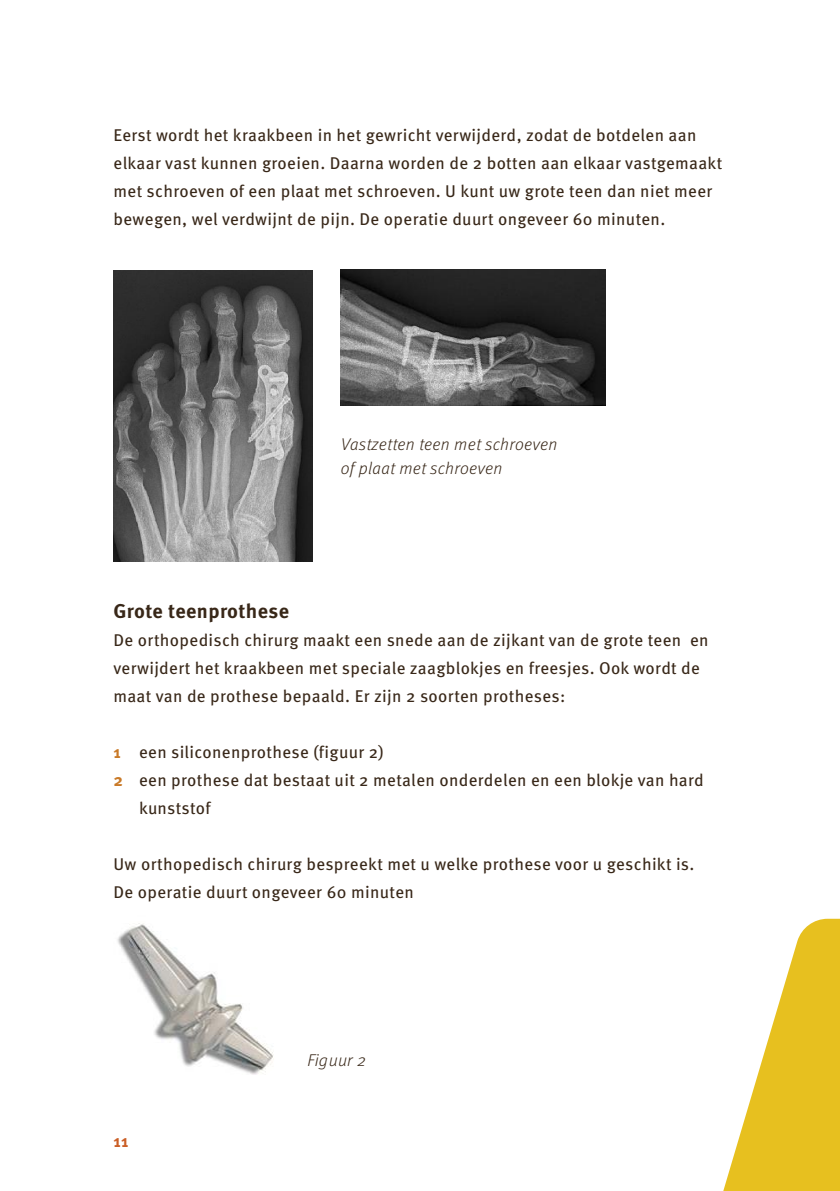
<style>
.page{position:relative;width:840px;height:1191px;background:#fff}
.page>*{position:absolute;margin:0;border:0;box-sizing:border-box;transform-origin:0 0}
.t1{font:700 20px "Meta Pro";letter-spacing:.02em;color:#382718}
.t2{font:17px/28px "Meta Pro";letter-spacing:.02em;color:#382718}
.t3{font:italic 300 17px/24px "Meta Pro";letter-spacing:.02em;color:#382718}
.t4{font:700 17px "Meta Pro";color:#cb5f27}
.s1{font-weight:700;color:#c97a28}
</style>
<div class="page">
<svg style="left:723px;top:918px;width:116px;height:273px"></svg>
<img style="left:113px;top:270px;width:199px;height:291px">
<img style="left:340px;top:270px;width:264px;height:135px">
<img style="left:117px;top:923px;width:156px;height:152px">
<p class="t2" style="left:113px;top:120px;width:610px">Eerst wordt het kraakbeen in het gewricht verwijderd, zodat de botdelen aan elkaar vast kunnen groeien. Daarna worden de 2 botten aan elkaar vastgemaakt met schroeven of een plaat met schroeven. U kunt uw grote teen dan niet meer bewegen, wel verdwijnt de pijn. De operatie duurt ongeveer 60 minuten.</p>
<p class="t3" style="left:340px;top:431px;width:218px">Vastzetten teen met schroeven of plaat met schroeven</p>
<p class="t1" style="left:113px;top:595px;width:177px">Grote teenprothese</p>
<p class="t2" style="left:113px;top:624px;width:596px">De orthopedisch chirurg maakt een snede aan de zijkant van de grote teen en verwijdert het kraakbeen met speciale zaagblokjes en freesjes. Ook wordt de maat van de prothese bepaald. Er zijn 2 soorten protheses:</p>
<p class="t2" style="left:113px;top:736px;width:272px"><span class="s1">1</span> een siliconenprothese (figuur 2)</p>
<p class="t2" style="left:113px;top:764px;width:591px"><span class="s1">2</span> een prothese dat bestaat uit 2 metalen onderdelen en een blokje van hard</p>
<p class="t2" style="left:139px;top:792px;width:73px">kunststof</p>
<p class="t2" style="left:113px;top:848px;width:582px">Uw orthopedisch chirurg bespreekt met u welke prothese voor u geschikt is.<br>De operatie duurt ongeveer 60 minuten</p>
<p class="t4" style="left:113px;top:1127px;width:16px">11</p>
<p class="t3" style="left:307px;top:1047px;width:60px">Figuur 2</p>
</div>
